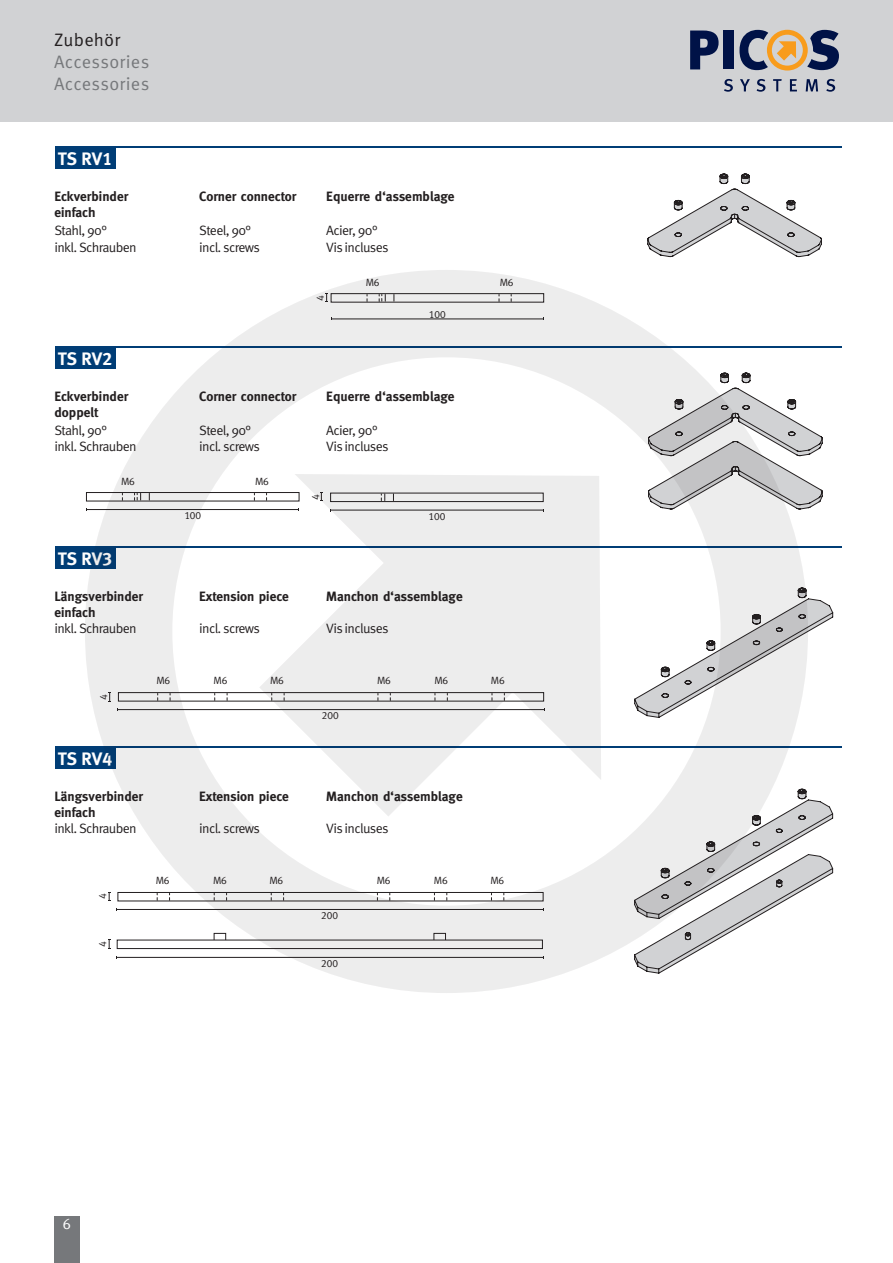
<style>
.page{position:relative;width:893px;height:1263px;background:#fff}
.page>*{position:absolute;margin:0;border:0;box-sizing:border-box;transform-origin:0 0}
.t1{font:18px/21.6px "Meta Pro";letter-spacing:.015em;color:#76787b}
.t2{font:18px "Meta Plus Bold Caps";letter-spacing:-.01em;color:#fff}
.t3{font:18px "Meta Pro";letter-spacing:.015em;color:#231f20}
.t4{font:15px "Meta";color:#fff}
.t5{font:700 13.5px/16.2px "Meta";color:#231f20}
.t6{font:13.5px/16.2px "Meta Pro";letter-spacing:-.05em;color:#231f20}
.t7{font:10.5px "Meta Caps";color:#231f20}
</style>
<div class="page">
<div style="left:54px;top:1216px;width:26px;height:47px;background:#76787b"></div>
<div style="left:0;top:0;width:893px;height:121px;background:#d1d2d4"></div>
<svg style="left:690px;top:31px;width:29px;height:38px"></svg>
<div style="left:723px;top:31px;width:10px;height:38px;background:#001247"></div>
<svg style="left:724px;top:79px;width:9px;height:13px"></svg>
<svg style="left:740px;top:79px;width:10px;height:12px"></svg>
<svg style="left:757px;top:79px;width:8px;height:13px"></svg>
<svg style="left:773px;top:79px;width:9px;height:12px"></svg>
<svg style="left:790px;top:79px;width:7px;height:12px"></svg>
<svg style="left:806px;top:79px;width:12px;height:12px"></svg>
<svg style="left:826px;top:79px;width:9px;height:13px"></svg>
<svg style="left:739px;top:30px;width:100px;height:41px"></svg>
<hr style="left:55px;top:147px;width:786px;height:1px;background:#003d76">
<div style="left:55px;top:147px;width:61px;height:22px;background:#003d76"></div>
<svg style="left:647px;top:173px;width:175px;height:84px"></svg>
<hr style="left:55px;top:347px;width:786px;height:1px;background:#003d76">
<div style="left:55px;top:347px;width:61px;height:22px;background:#003d76"></div>
<svg style="left:808px;top:428px;width:15px;height:81px"></svg>
<hr style="left:55px;top:546px;width:786px;height:2px;background:#003d76">
<div style="left:55px;top:547px;width:61px;height:22px;background:#003d76"></div>
<svg style="left:808px;top:598px;width:25px;height:34px"></svg>
<hr style="left:55px;top:746px;width:786px;height:1px;background:#003d76">
<div style="left:55px;top:747px;width:61px;height:22px;background:#003d76"></div>
<svg style="left:808px;top:799px;width:25px;height:89px"></svg>
<svg style="left:85px;top:270px;width:723px;height:723px"></svg>
<svg style="left:259px;top:474px;width:342px;height:342px;fill:#ededed"></svg>
<h1 class="t3" style="left:54px;top:29px;width:68px">Zubehör</h1>
<h1 class="t1" style="left:54px;top:51px;width:97px">Accessories<br>Accessories</h1>
<h1 class="t2" style="left:58px;top:148px;width:56px">TS RV1</h1>
<p class="t5" style="left:54px;top:188px;width:75px">Eckverbinder einfach</p>
<p class="t6" style="left:54px;top:223px;width:84px">Stahl, 90°<br>inkl. Schrauben</p>
<h1 class="t2" style="left:58px;top:348px;width:56px">TS RV2</h1>
<p class="t5" style="left:54px;top:388px;width:75px">Eckverbinder doppelt</p>
<p class="t6" style="left:54px;top:423px;width:84px">Stahl, 90°<br>inkl. Schrauben</p>
<p class="t5" style="left:199px;top:188px;width:99px">Corner connector</p>
<p class="t6" style="left:199px;top:223px;width:62px">Steel, 90° incl. screws</p>
<p class="t5" style="left:199px;top:388px;width:99px">Corner connector</p>
<p class="t6" style="left:199px;top:423px;width:62px">Steel, 90° incl. screws</p>
<p class="t7" style="left:121px;top:475px;width:15px">M6</p>
<p class="t7" style="left:255px;top:475px;width:15px">M6</p>
<h1 class="t2" style="left:58px;top:548px;width:56px">TS RV3</h1>
<p class="t5" style="left:54px;top:588px;width:90px">Längsverbinder einfach</p>
<p class="t6" style="left:54px;top:621px;width:84px">inkl. Schrauben</p>
<p class="t7" style="left:184px;top:509px;width:18px">100</p>
<p class="t5" style="left:199px;top:588px;width:91px">Extension piece</p>
<p class="t6" style="left:199px;top:621px;width:62px">incl. screws</p>
<p class="t5" style="left:326px;top:188px;width:130px">Equerre d‘assemblage</p>
<p class="t6" style="left:326px;top:223px;width:64px">Acier, 90°<br>Vis incluses</p>
<p class="t7" style="left:314px;top:301px;width:7px;rotate:-90deg">4</p>
<p class="t7" style="left:366px;top:276px;width:15px">M6</p>
<p class="t7" style="left:500px;top:276px;width:15px">M6</p>
<p class="t7" style="left:429px;top:308px;width:18px">100</p>
<p class="t5" style="left:326px;top:388px;width:130px">Equerre d‘assemblage</p>
<p class="t6" style="left:326px;top:423px;width:64px">Acier, 90°<br>Vis incluses</p>
<p class="t7" style="left:309px;top:500px;width:7px;rotate:-90deg">4</p>
<p class="t7" style="left:428px;top:510px;width:18px">100</p>
<p class="t5" style="left:326px;top:588px;width:138px">Manchon d‘assemblage</p>
<p class="t6" style="left:326px;top:621px;width:64px">Vis incluses</p>
<p class="t7" style="left:97px;top:700px;width:7px;rotate:-90deg">4</p>
<h1 class="t2" style="left:58px;top:748px;width:56px">TS RV4</h1>
<p class="t5" style="left:54px;top:788px;width:90px">Längsverbinder einfach</p>
<p class="t6" style="left:54px;top:821px;width:84px">inkl. Schrauben</p>
<p class="t7" style="left:156px;top:674px;width:15px">M6</p>
<p class="t7" style="left:214px;top:674px;width:15px">M6</p>
<p class="t7" style="left:270px;top:674px;width:15px">M6</p>
<p class="t7" style="left:377px;top:674px;width:15px">M6</p>
<p class="t7" style="left:434px;top:674px;width:15px">M6</p>
<p class="t7" style="left:491px;top:674px;width:15px">M6</p>
<p class="t7" style="left:322px;top:709px;width:18px">200</p>
<p class="t5" style="left:199px;top:788px;width:91px">Extension piece</p>
<p class="t6" style="left:199px;top:821px;width:62px">incl. screws</p>
<p class="t5" style="left:326px;top:788px;width:138px">Manchon d‘assemblage</p>
<p class="t6" style="left:326px;top:821px;width:64px">Vis incluses</p>
<p class="t7" style="left:96px;top:899px;width:7px;rotate:-90deg">4</p>
<p class="t7" style="left:96px;top:947px;width:7px;rotate:-90deg">4</p>
<p class="t7" style="left:156px;top:874px;width:15px">M6</p>
<p class="t7" style="left:213px;top:874px;width:15px">M6</p>
<p class="t7" style="left:270px;top:874px;width:15px">M6</p>
<p class="t7" style="left:377px;top:874px;width:15px">M6</p>
<p class="t7" style="left:434px;top:874px;width:15px">M6</p>
<p class="t7" style="left:490px;top:874px;width:15px">M6</p>
<p class="t7" style="left:321px;top:909px;width:18px">200</p>
<p class="t7" style="left:321px;top:957px;width:18px">200</p>
<p class="t4" style="left:63px;top:1215px;width:10px">6</p>
</div>
